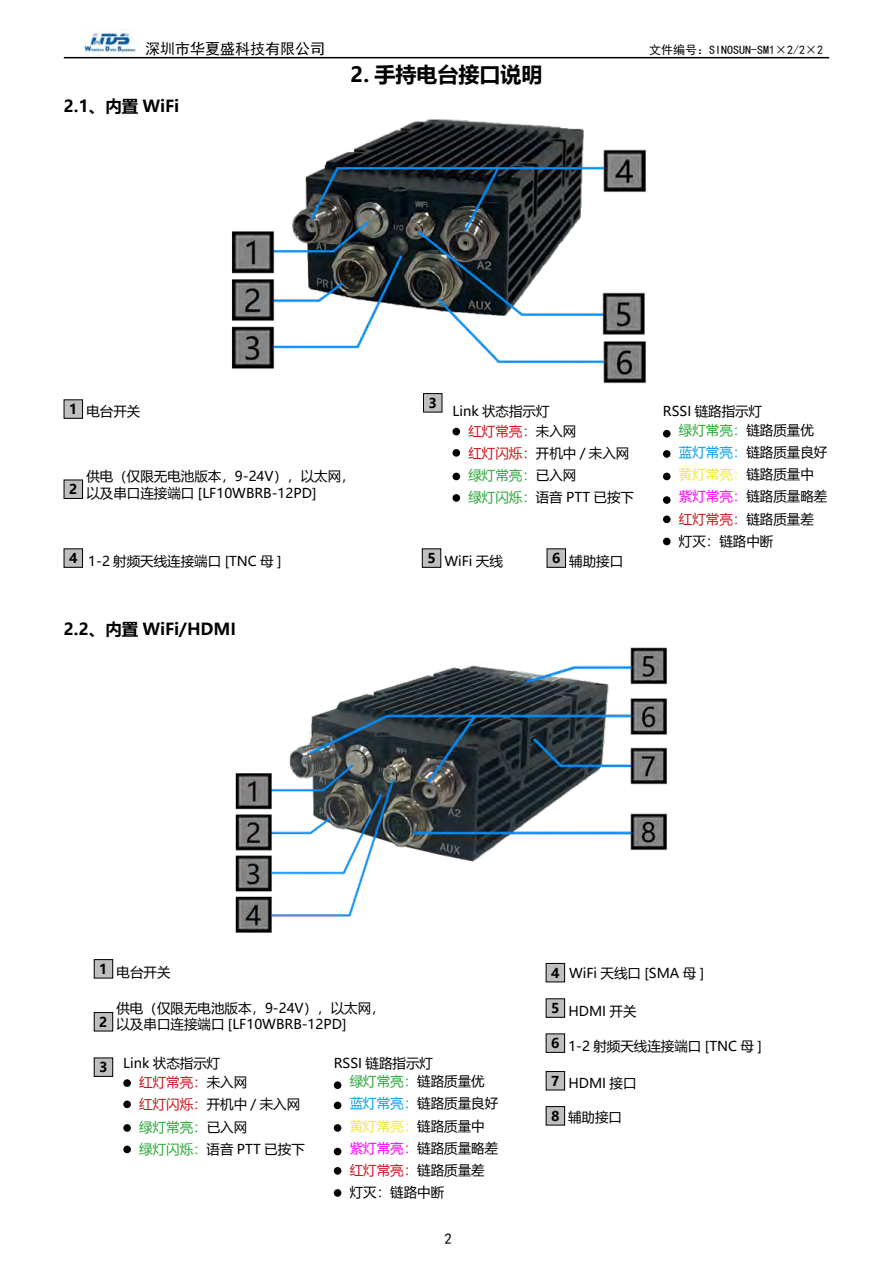
<style>
.page{position:relative;width:893px;height:1263px;background:#fff}
.page>*{position:absolute;margin:0;border:0;box-sizing:border-box;transform-origin:0 0}
.t1{font:700 21px "Microsoft Ya Hei";color:#000}
.t2{font:700 16.5px "Microsoft Ya Hei";color:#000}
.t3{font:15px "Sim Hei";color:#000}
.t4{font:13.5px/22.2px "Microsoft Ya Hei";color:#000}
.t5{font:700 13.5px "Microsoft Ya Hei";color:#000}
.t6{font:12px "Sim Hei";color:#000}
.s1{color:#d0121b}
.s2{color:#2aa738}
.s3{color:#00a0e9}
.s4{color:#f0ea39}
.s5{color:#ff00fe}
.s6{font-weight:700}
</style>
<div class="page">
<img style="left:81px;top:30px;width:58px;height:26px">
<hr style="left:64px;top:57px;width:765px;height:1px;background:#000">
<div style="left:64px;top:400px;width:19px;height:18px;background:#bfbfbf"></div>
<div style="left:64px;top:400px;width:19px;height:19px;border:1px solid #000"></div>
<div style="left:64px;top:480px;width:19px;height:18px;background:#bfbfbf"></div>
<div style="left:64px;top:480px;width:19px;height:19px;border:1px solid #000"></div>
<div style="left:423px;top:394px;width:19px;height:18px;background:#bfbfbf"></div>
<div style="left:423px;top:393px;width:19px;height:19px;border:1px solid #000"></div>
<div style="left:64px;top:549px;width:19px;height:18px;background:#bfbfbf"></div>
<div style="left:64px;top:549px;width:19px;height:19px;border:1px solid #000"></div>
<div style="left:422px;top:549px;width:19px;height:18px;background:#bfbfbf"></div>
<div style="left:422px;top:549px;width:19px;height:19px;border:1px solid #000"></div>
<div style="left:547px;top:549px;width:18px;height:18px;background:#bfbfbf"></div>
<div style="left:547px;top:549px;width:19px;height:19px;border:1px solid #000"></div>
<img style="left:232px;top:119px;width:414px;height:265px">
<img style="left:235px;top:647px;width:432px;height:286px">
<div style="left:452px;top:428px;width:8px;height:7px;background:#000;border-radius:50%"></div>
<div style="left:452px;top:449px;width:8px;height:8px;background:#000;border-radius:50%"></div>
<div style="left:452px;top:473px;width:8px;height:7px;background:#000;border-radius:50%"></div>
<div style="left:452px;top:494px;width:8px;height:8px;background:#000;border-radius:50%"></div>
<div style="left:663px;top:430px;width:8px;height:7px;background:#000;border-radius:50%"></div>
<div style="left:663px;top:450px;width:8px;height:8px;background:#000;border-radius:50%"></div>
<div style="left:663px;top:473px;width:8px;height:7px;background:#000;border-radius:50%"></div>
<div style="left:663px;top:496px;width:8px;height:8px;background:#000;border-radius:50%"></div>
<div style="left:663px;top:515px;width:8px;height:8px;background:#000;border-radius:50%"></div>
<div style="left:663px;top:538px;width:8px;height:7px;background:#000;border-radius:50%"></div>
<div style="left:94px;top:1012px;width:19px;height:19px;background:#bfbfbf"></div>
<div style="left:94px;top:1012px;width:19px;height:19px;border:1px solid #000"></div>
<div style="left:546px;top:1034px;width:19px;height:18px;background:#bfbfbf"></div>
<div style="left:94px;top:959px;width:19px;height:19px;background:#bfbfbf"></div>
<div style="left:94px;top:959px;width:19px;height:19px;border:1px solid #000"></div>
<div style="left:546px;top:999px;width:19px;height:18px;background:#bfbfbf"></div>
<div style="left:94px;top:1058px;width:19px;height:18px;background:#bfbfbf"></div>
<div style="left:94px;top:1058px;width:19px;height:19px;border:1px solid #000"></div>
<div style="left:546px;top:1106px;width:19px;height:19px;background:#bfbfbf"></div>
<div style="left:546px;top:1106px;width:19px;height:19px;border:1px solid #000"></div>
<div style="left:546px;top:1071px;width:19px;height:19px;background:#bfbfbf"></div>
<div style="left:546px;top:1071px;width:19px;height:19px;border:1px solid #000"></div>
<div style="left:546px;top:963px;width:19px;height:19px;background:#bfbfbf"></div>
<div style="left:546px;top:963px;width:19px;height:19px;border:1px solid #000"></div>
<div style="left:123px;top:1079px;width:8px;height:8px;background:#000;border-radius:50%"></div>
<div style="left:123px;top:1100px;width:8px;height:8px;background:#000;border-radius:50%"></div>
<div style="left:123px;top:1124px;width:8px;height:8px;background:#000;border-radius:50%"></div>
<div style="left:123px;top:1145px;width:8px;height:8px;background:#000;border-radius:50%"></div>
<div style="left:334px;top:1081px;width:7px;height:8px;background:#000;border-radius:50%"></div>
<div style="left:334px;top:1101px;width:7px;height:8px;background:#000;border-radius:50%"></div>
<div style="left:334px;top:1124px;width:7px;height:8px;background:#000;border-radius:50%"></div>
<div style="left:334px;top:1148px;width:7px;height:7px;background:#000;border-radius:50%"></div>
<div style="left:334px;top:1167px;width:7px;height:8px;background:#000;border-radius:50%"></div>
<div style="left:334px;top:1189px;width:7px;height:8px;background:#000;border-radius:50%"></div>
<p class="t3" style="left:145px;top:41px;width:182px">深圳市华夏盛科技有限公司</p>
<p class="t6" style="left:649px;top:44px;width:176px">文件编号：SINOSUN-SM1×2/2×2</p>
<h1 class="t1" style="left:350px;top:60px;width:194px">2. 手持电台接口说明</h1>
<p class="t2" style="left:64px;top:95px;width:117px">2.1、内置 WiFi</p>
<p class="t5" style="left:69px;top:400px;width:10px">1</p>
<p class="t4" style="left:86px;top:400px;width:55px">电台开关</p>
<p class="t5" style="left:69px;top:480px;width:10px">2</p>
<p class="t4" style="left:86px;top:468px;width:270px;line-height:16.2px">供电（仅限无电池版本，9-24V），以太网，以及串口连接端口 [LF10WBRB-12PD]</p>
<p class="t5" style="left:429px;top:393px;width:10px">3</p>
<p class="t4" style="left:468px;top:401px;width:109px;line-height:19.5px;text-indent:-16px">Link 状态指示灯<br><span class="s1">红灯常亮：</span>未入网</p>
<p class="t4" style="left:468px;top:441px;width:167px"><span class="s1">红灯闪烁：</span>开机中 / 未入网<span class="s2">绿灯常亮：</span>已入网<br><span class="s2">绿灯闪烁：</span>语音 PTT 已按下</p>
<p class="t4" style="left:69px;top:549px;width:214px"><sup>4</sup> 1-2 射频天线连接端口 [TNC 母 ]</p>
<p class="t5" style="left:427px;top:549px;width:10px">5</p>
<p class="t5" style="left:552px;top:549px;width:10px">6</p>
<p class="t4" style="left:444px;top:549px;width:60px">WiFi 天线</p>
<p class="t4" style="left:569px;top:549px;width:55px">辅助接口</p>
<p class="t2" style="left:64px;top:617px;width:174px">2.2、内置 WiFi/HDMI</p>
<p class="t4" style="left:679px;top:402px;width:136px;line-height:18.5px;text-indent:-16px">RSSI 链路指示灯<br><span class="s2">绿灯常亮：</span>链路质量优</p>
<p class="t4" style="left:679px;top:440px;width:150px"><span class="s3">蓝灯常亮：</span>链路质量良好<span class="s4">黄灯常亮：</span>链路质量中<span class="s5">紫灯常亮：</span>链路质量略差<span class="s1">红灯常亮：</span>链路质量差灯灭：链路中断</p>
<p class="t5" style="left:99px;top:959px;width:10px">1</p>
<p class="t5" style="left:99px;top:1012px;width:10px">2</p>
<p class="t5" style="left:99px;top:1058px;width:10px">3</p>
<p class="t4" style="left:116px;top:960px;width:55px">电台开关</p>
<p class="t4" style="left:116px;top:1000px;width:270px;line-height:16.2px">供电（仅限无电池版本，9-24V），以太网，以及串口连接端口 [LF10WBRB-12PD]</p>
<p class="t4" style="left:139px;top:1052px;width:109px;line-height:19.5px;text-indent:-16px">Link 状态指示灯<br><span class="s1">红灯常亮：</span>未入网</p>
<p class="t4" style="left:139px;top:1093px;width:167px"><span class="s1">红灯闪烁：</span>开机中 / 未入网<span class="s2">绿灯常亮：</span>已入网<br><span class="s2">绿灯闪烁：</span>语音 PTT 已按下</p>
<p class="t4" style="left:350px;top:1053px;width:136px;line-height:18.5px;text-indent:-16px">RSSI 链路指示灯<br><span class="s2">绿灯常亮：</span>链路质量优</p>
<p class="t4" style="left:350px;top:1092px;width:150px"><span class="s3">蓝灯常亮：</span>链路质量良好<span class="s4">黄灯常亮：</span>链路质量中<span class="s5">紫灯常亮：</span>链路质量略差<span class="s1">红灯常亮：</span>链路质量差灯灭：链路中断</p>
<p class="t3" style="left:444px;top:1231px;width:9px">2</p>
<p class="t4" style="left:551px;top:961px;width:154px"><span class="s6">4</span> WiFi 天线口 [SMA 母 ]</p>
<p class="t4" style="left:551px;top:999px;width:87px"><sup>5</sup> HDMI 开关</p>
<p class="t4" style="left:551px;top:1034px;width:212px"><sup>6</sup> 1-2 射频天线连接端口 [TNC 母 ]</p>
<p class="t4" style="left:551px;top:1072px;width:87px"><sup>7</sup> HDMI 接口</p>
<p class="t5" style="left:551px;top:1106px;width:10px">8</p>
<p class="t4" style="left:568px;top:1106px;width:55px">辅助接口</p>
</div>
